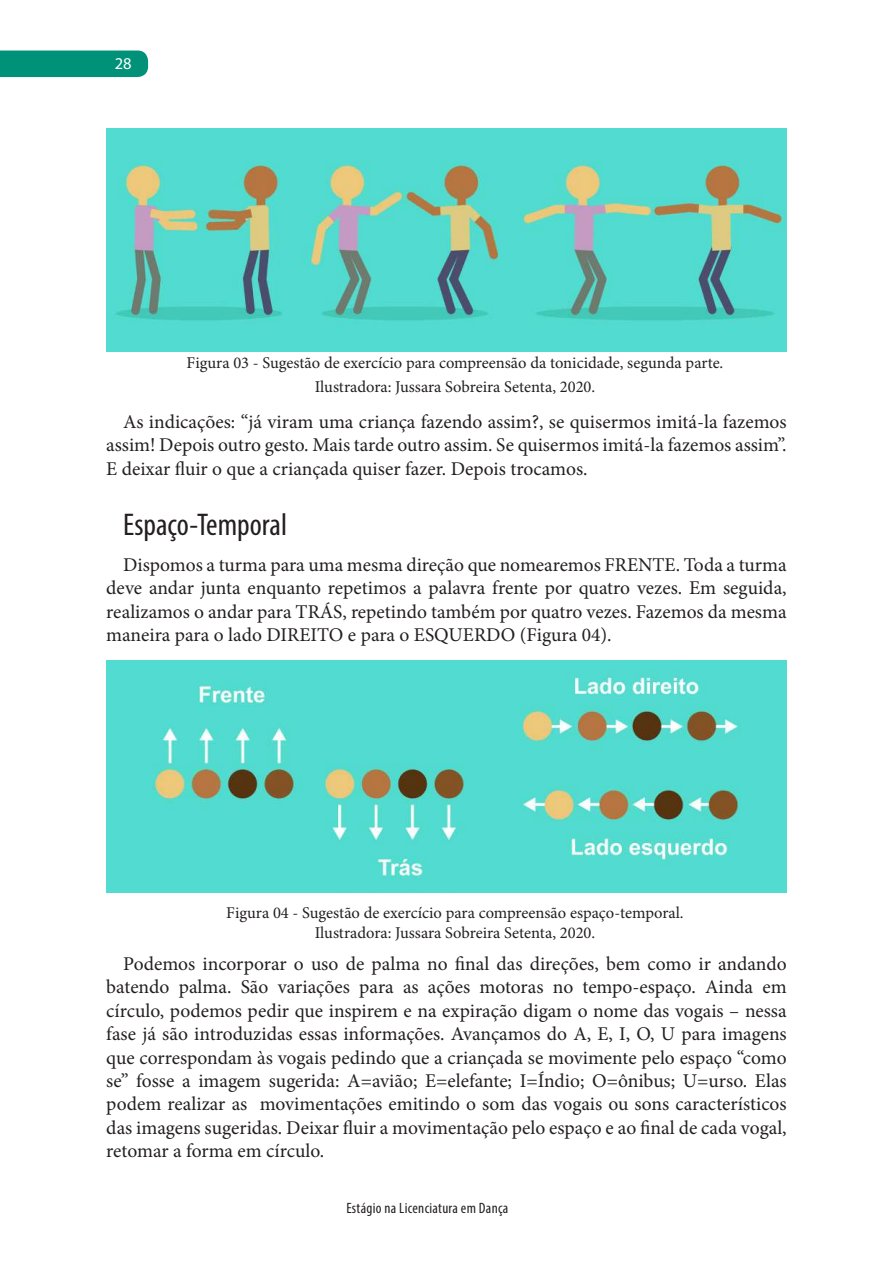
<style>
.page{position:relative;width:893px;height:1263px;background:#fff}
.page>*{position:absolute;margin:0;border:0;box-sizing:border-box;transform-origin:0 0}
.t1{font:condensed 31.5px "Myriad Pro";color:#231f20}
.t2{font:19.5px/23.4px "Minion Pro";color:#231f20;text-align:justify}
.t3{font:16.5px/23.4px "Minion Pro";color:#231f20;text-align:center}
.t4{font:16.5px "Myriad Pro";color:#fff}
.t5{font:condensed 15px "Myriad Pro";letter-spacing:.02em;color:#231f20}
</style>
<div class="page">
<div style="left:0;top:51px;width:148px;height:26px;background:#009278"></div>
<img style="left:106px;top:660px;width:681px;height:232px">
<img style="left:106px;top:128px;width:681px;height:224px">
<p class="t4" style="left:115px;top:54px;width:18px">28</p>
<p class="t3" style="left:187px;top:351px;width:538px">Figura 03 - Sugestão de exercício para compreensão da tonicidade, segunda parte.<br>Ilustradora: Jussara Sobreira Setenta, 2020.</p>
<p class="t2" style="left:106px;top:410px;width:682px;text-indent:17px">As indicações: “já viram uma criança fazendo assim?, se quisermos imitá-la fazemos assim! Depois outro gesto. Mais tarde outro assim. Se quisermos imitá-la fazemos assim”.<br>E deixar fluir o que a criançada quiser fazer. Depois trocamos.</p>
<h1 class="t1" style="left:123px;top:505px;width:165px">Espaço-Temporal</h1>
<p class="t2" style="left:106px;top:553px;width:682px;text-indent:17px">Dispomos a turma para uma mesma direção que nomearemos FRENTE. Toda a turma deve andar junta enquanto repetimos a palavra frente por quatro vezes. Em seguida, realizamos o andar para TRÁS, repetindo também por quatro vezes. Fazemos da mesma maneira para o lado DIREITO e para o ESQUERDO (Figura 04).</p>
<p class="t3" style="left:226px;top:903px;width:459px;line-height:19.8px">Figura 04 - Sugestão de exercício para compreensão espaço-temporal.<br>Ilustradora: Jussara Sobreira Setenta, 2020.</p>
<p class="t2" style="left:106px;top:952px;width:682px;text-indent:17px">Podemos incorporar o uso de palma no final das direções, bem como ir andando batendo palma. São variações para as ações motoras no tempo-espaço. Ainda em círculo, podemos pedir que inspirem e na expiração digam o nome das vogais – nessa fase já são introduzidas essas informações. Avançamos do A, E, I, O, U para imagens que correspondam às vogais pedindo que a criançada se movimente pelo espaço “como se” fosse a imagem sugerida: A=avião; E=elefante; I=Índio; O=ônibus; U=urso. Elas podem realizar as movimentações emitindo o som das vogais ou sons característicos das imagens sugeridas. Deixar fluir a movimentação pelo espaço e ao final de cada vogal, retomar a forma em círculo.</p>
<p class="t5" style="left:346px;top:1198px;width:164px">Estágio na Licenciatura em Dança</p>
</div>
